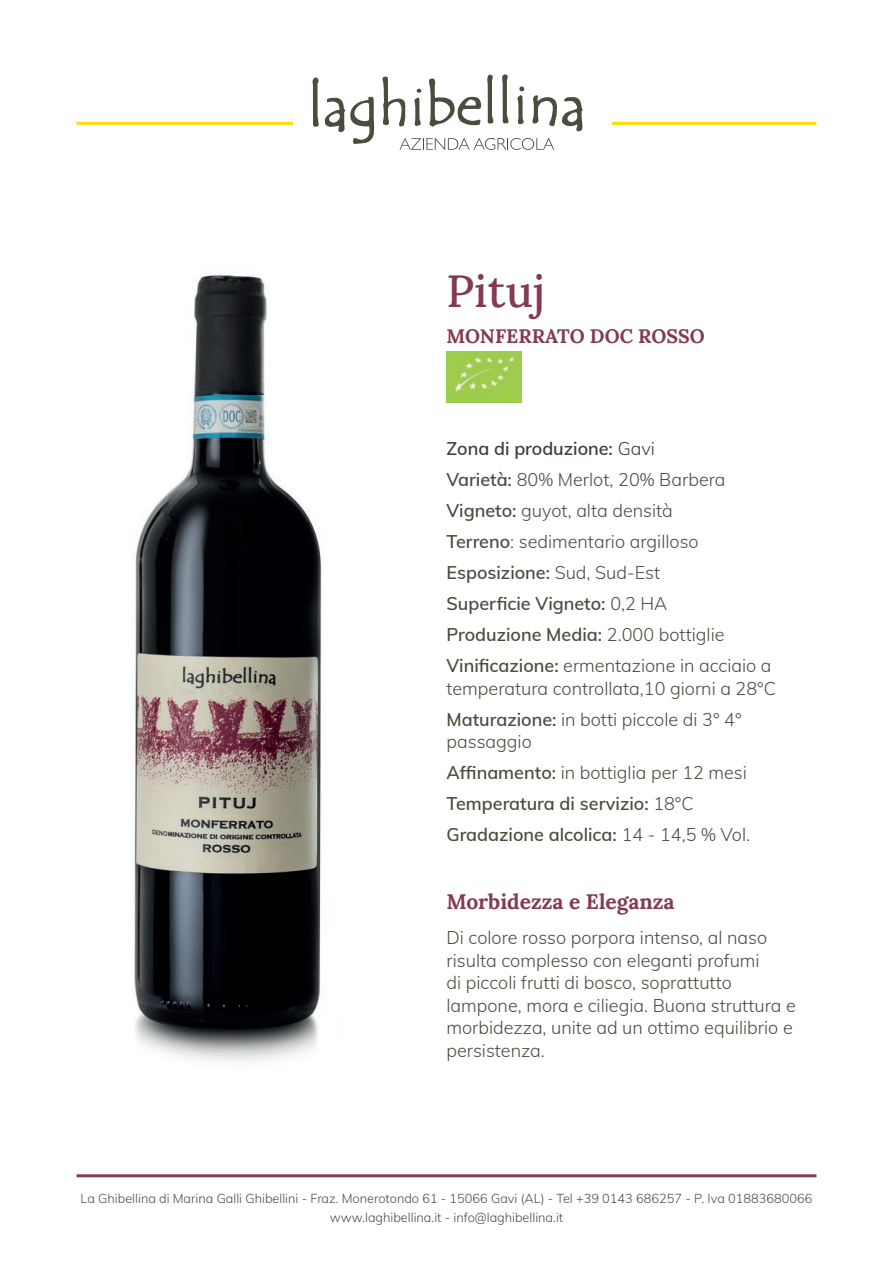
<style>
.page{position:relative;width:893px;height:1263px;background:#fff}
.page>*{position:absolute;margin:0;border:0;box-sizing:border-box;transform-origin:0 0}
.t1{font:500 45px "Lora";color:#843b4f}
.t2{font:700 21px "Lora";color:#843b4f}
.t3{font:700 19.5px "Lora";color:#843b4f}
.t4{font:300 18px/31px "Muli";color:#4d4b3d}
.t5{font:600 18px/31px "Muli";color:#4d4b3d}
.t6{font:300 12.75px/19.5px "Muli";color:#4d4b3d;text-align:center}
.s1{font-weight:600;color:#3f3c34}
.s2{color:#3f3c34}
.s3{font-weight:600}
.s4{font-weight:300}
</style>
<div class="page">
<hr style="left:77px;top:122px;width:739px;height:3px;background:#ffdc01">
<div style="left:293px;top:66px;width:319px;height:115px;background:#fff"></div>
<svg style="left:399px;top:138px;width:155px;height:12px"></svg>
<svg style="left:502px;top:74px;width:6px;height:50px"></svg>
<svg style="left:382px;top:76px;width:24px;height:51px"></svg>
<svg style="left:517px;top:86px;width:8px;height:39px"></svg>
<svg style="left:532px;top:95px;width:51px;height:37px"></svg>
<svg style="left:429px;top:74px;width:65px;height:53px"></svg>
<svg style="left:414px;top:88px;width:8px;height:38px"></svg>
<svg style="left:312px;top:77px;width:63px;height:67px"></svg>
<hr style="left:77px;top:1174px;width:739px;height:3px;background:#843b4f">
<img style="left:134px;top:272px;width:188px;height:790px">
<img style="left:446px;top:351px;width:75px;height:51px">
<h1 class="t1" style="left:446px;top:257px;width:99px">Pituj</h1>
<p class="t3" style="left:446px;top:321px;width:260px">MONFERRATO DOC ROSSO</p>
<p class="t4" style="left:446px;top:432px;width:327px"><span class="s1">Zona di produzione:</span> <span class="s2">Gavi<br></span><span class="s3">Varietà:</span> 80% Merlot, 20% Barbera<br><span class="s3">Vigneto:</span> guyot, alta densità<br><span class="s3">Terreno</span>: sedimentario argilloso<br><span class="s3">Esposizione:</span> Sud, Sud-Est<br><span class="s3">Superficie Vigneto:</span> 0,2 HA<br><span class="s3">Produzione Media:</span> 2.000 bottiglie<br><span class="s3">Vinificazione:</span> ermentazione in acciaio a</p>
<p class="t4" style="left:446px;top:672px;width:331px">temperatura controllata,10 giorni a 28°C<br><span class="s3">Maturazione:</span> in botti piccole di 3° 4°</p>
<p class="t5" style="left:446px;top:725px;width:305px"><span class="s4">passaggio<br></span>Affinamento: <span class="s4">in bottiglia per 12 mesi<br></span>Temperatura di servizio: <span class="s4">18°C<br></span>Gradazione alcolica: <span class="s4">14 - 14,5 % Vol.</span></p>
<p class="t2" style="left:446px;top:886px;width:230px">Morbidezza e Eleganza</p>
<p class="t4" style="left:446px;top:926px;width:351px;line-height:22.5px">Di colore rosso porpora intenso, al naso risulta complesso con eleganti profumi<br>di piccoli frutti di bosco, soprattutto lampone, mora e ciliegia. Buona struttura e morbidezza, unite ad un ottimo equilibrio e persistenza.</p>
<p class="t6" style="left:81px;top:1188px;width:733px">La Ghibellina di Marina Galli Ghibellini - Fraz. Monerotondo 61 - 15066 Gavi (AL) - Tel +39 0143 686257 - P. Iva 01883680066 www.laghibellina.it - info@laghibellina.it</p>
</div>
